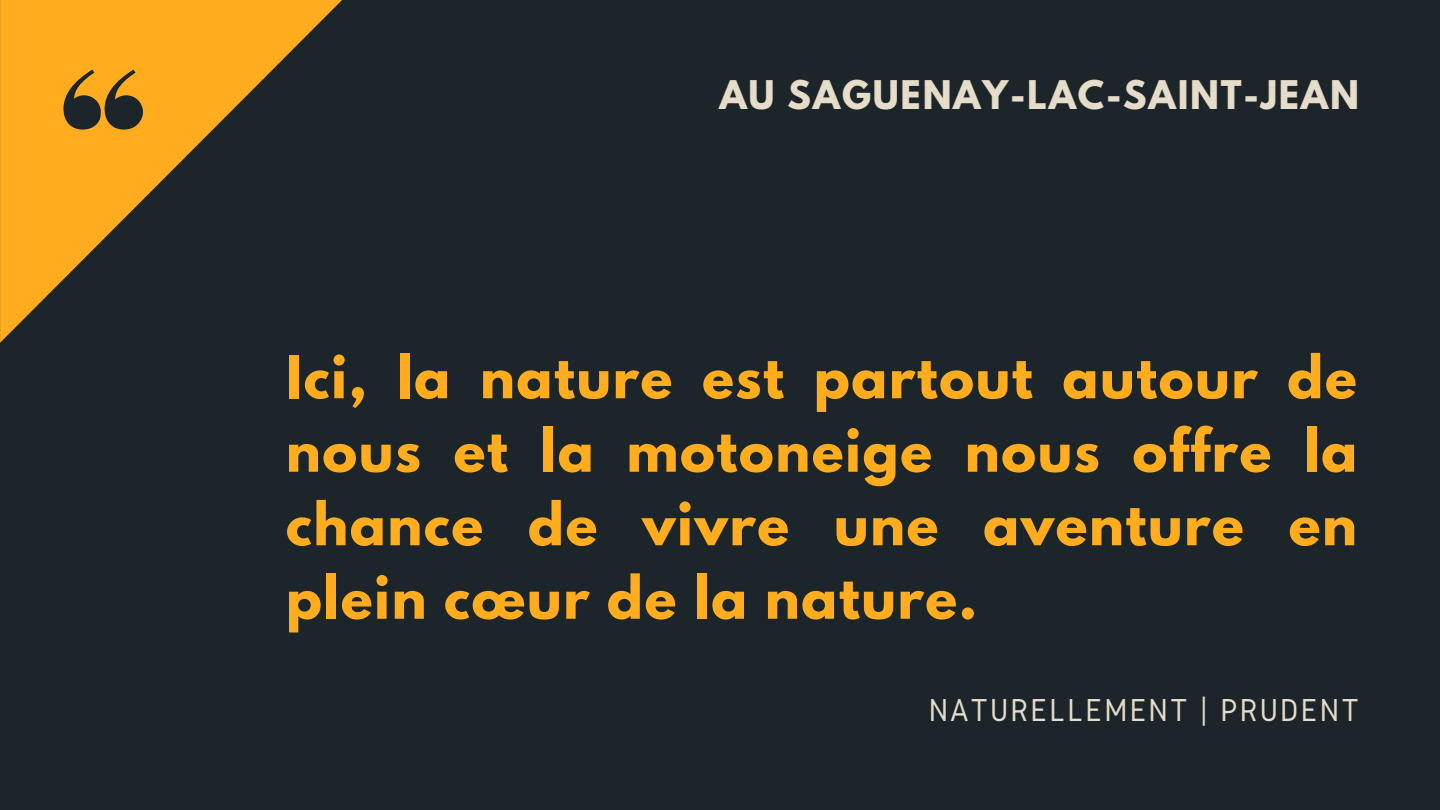
<style>
.page{position:relative;width:1440px;height:810px;background:#1c2529}
.page>*{position:absolute;margin:0;border:0;box-sizing:border-box;transform-origin:0 0}
.t1{font:700 52.7px/73.5px "League Spartan";letter-spacing:.03em;color:#ffad1e;text-align:justify}
.t2{font:700 35px "League Spartan";letter-spacing:.05em;color:#e6dcca}
.t3{font:33px "Gidole";letter-spacing:.065em;color:#e6dcca}
</style>
<div class="page">
<svg style="left:0;top:0;width:342px;height:343px"></svg>
<svg style="left:63px;top:70px;width:80px;height:60px"></svg>
<p class="t2" style="left:719px;top:78px;width:641px">AU SAGUENAY-LAC-SAINT-JEAN</p>
<p class="t1" style="left:286px;top:347px;width:1073px">Ici, la nature est partout autour de nous et la motoneige nous offre la chance de vivre une aventure en plein cœur de la nature.</p>
<p class="t3" style="left:929px;top:692px;width:432px">NATURELLEMENT | PRUDENT</p>
</div>
